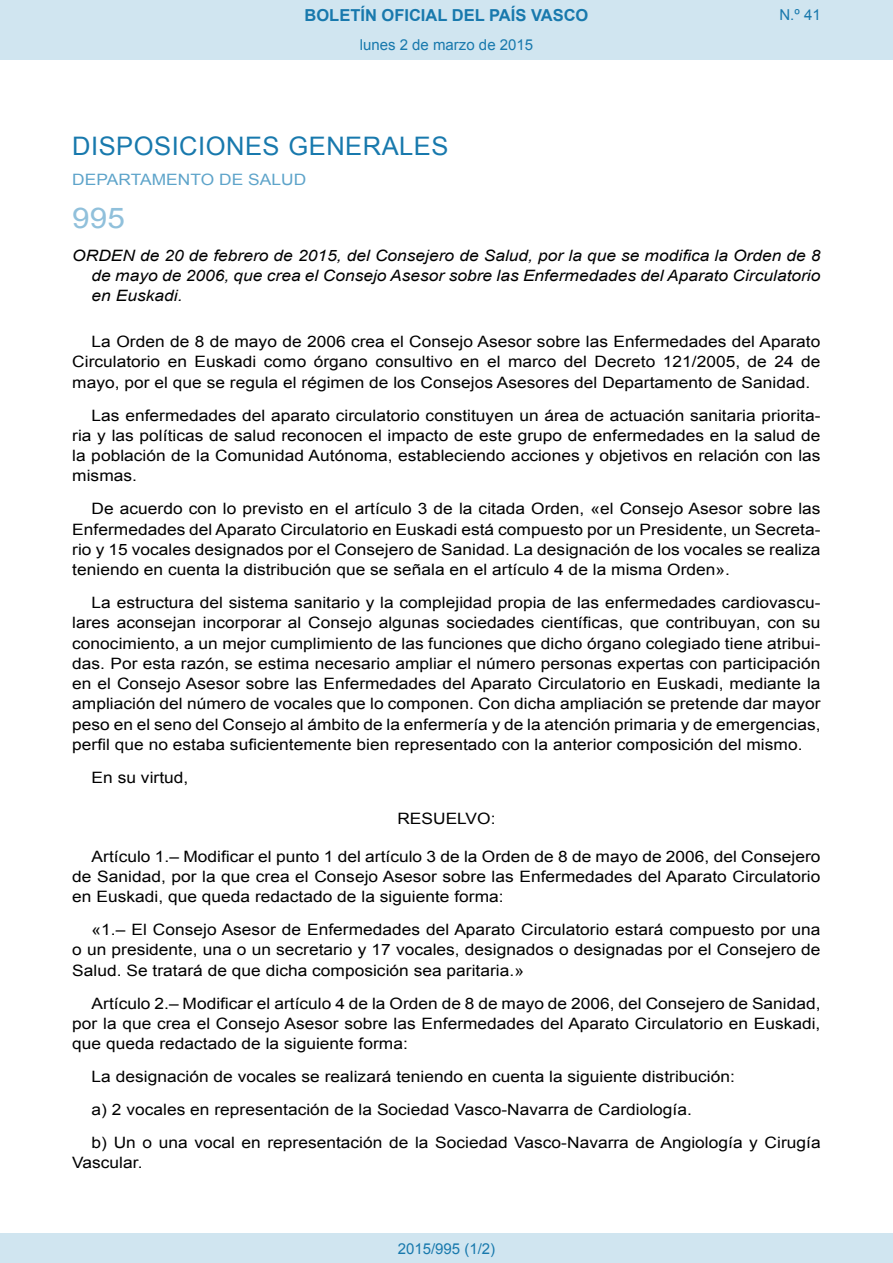
<style>
.page{position:relative;width:893px;height:1263px;background:#fff}
.page>*{position:absolute;margin:0;border:0;box-sizing:border-box;transform-origin:0 0}
.BOPVOrden{font:28.5px "Arial";color:#90c0db;scale:1.11 1}
.BOPVSeccion{font:25.5px "Arial";letter-spacing:.02em;color:#1879ad}
.t1{font:700 16.5px "Arial";color:#1879ad}
.BOPVDetalle{font:15.6px/20.2px "Arial";color:#000;text-align:justify;scale:1.11 1}
.BOPVTitulo{font:italic 15.6px/20.2px "Arial";color:#000;text-align:justify;scale:1.11 1}
.BOPVOrganismo{font:15.6px "Arial";letter-spacing:.005em;color:#5ea4ca;scale:1.11 1}
.BOPVClave{font:15.6px "Arial";color:#000;scale:1.11 1}
.Paginacion_Centro{font:15px "Arial";color:#1879ad}
</style>
<div class="page">
<div style="left:0;top:0;width:893px;height:60px;background:#d0e5f0"></div>
<div style="left:0;top:1233px;width:893px;height:30px;background:#d0e5f0"></div>
<p class="t1" style="left:305px;top:4px;width:285px">BOLETÍN OFICIAL DEL PAÍS VASCO</p>
<p class="Paginacion_Centro" style="left:360px;top:35px;width:175px">lunes 2 de marzo de 2015</p>
<p class="Paginacion_Centro" style="left:779px;top:5px;width:43px">N.º 41</p>
<p class="BOPVSeccion" style="left:72px;top:129px;width:378px">DISPOSICIONES GENERALES</p>
<p class="BOPVOrganismo" style="left:72px;top:169px;width:212px">DEPARTAMENTO DE SALUD</p>
<p class="BOPVOrden" style="left:72px;top:199px;width:49px">995</p>
<p class="BOPVTitulo" style="left:92px;top:245px;width:658px;text-indent:-19px">ORDEN de 20 de febrero de 2015, del Consejero de Salud, por la que se modifica la Orden de 8 de mayo de 2006, que crea el Consejo Asesor sobre las Enfermedades del Aparato Circulatorio en Euskadi.</p>
<p class="BOPVDetalle" style="left:72px;top:332px;width:676px;text-indent:19px">La Orden de 8 de mayo de 2006 crea el Consejo Asesor sobre las Enfermedades del Aparato Circulatorio en Euskadi como órgano consultivo en el marco del Decreto 121/2005, de 24 de mayo, por el que se regula el régimen de los Consejos Asesores del Departamento de Sanidad.</p>
<p class="BOPVDetalle" style="left:72px;top:405px;width:676px;text-indent:19px">Las enfermedades del aparato circulatorio constituyen un área de actuación sanitaria priorita&shy;ria y las políticas de salud reconocen el impacto de este grupo de enfermedades en la salud de la población de la Comunidad Autónoma, estableciendo acciones y objetivos en relación con las mismas.</p>
<p class="BOPVDetalle" style="left:72px;top:499px;width:676px;text-indent:19px">De acuerdo con lo previsto en el artículo 3 de la citada Orden, «el Consejo Asesor sobre las Enfermedades del Aparato Circulatorio en Euskadi está compuesto por un Presidente, un Secreta&shy;rio y 15 vocales designados por el Consejero de Sanidad. La designación de los vocales se realiza teniendo en cuenta la distribución que se señala en el artículo 4 de la misma Orden».</p>
<p class="BOPVDetalle" style="left:72px;top:593px;width:676px;text-indent:19px">La estructura del sistema sanitario y la complejidad propia de las enfermedades cardiovascu&shy;lares aconsejan incorporar al Consejo algunas sociedades científicas, que contribuyan, con su conocimiento, a un mejor cumplimiento de las funciones que dicho órgano colegiado tiene atribui&shy;das. Por esta razón, se estima necesario ampliar el número personas expertas con participación en el Consejo Asesor sobre las Enfermedades del Aparato Circulatorio en Euskadi, mediante la ampliación del número de vocales que lo componen. Con dicha ampliación se pretende dar mayor peso en el seno del Consejo al ámbito de la enfermería y de la atención primaria y de emergencias, perfil que no estaba suficientemente bien representado con la anterior composición del mismo.</p>
<p class="BOPVDetalle" style="left:92px;top:767px;width:89px">En su virtud,</p>
<p class="BOPVClave" style="left:397px;top:809px;width:90px">RESUELVO:</p>
<p class="BOPVDetalle" style="left:72px;top:846px;width:675px;text-indent:19px">Artículo 1.– Modificar el punto 1 del artículo 3 de la Orden de 8 de mayo de 2006, del Consejero de Sanidad, por la que crea el Consejo Asesor sobre las Enfermedades del Aparato Circulatorio en Euskadi, que queda redactado de la siguiente forma:</p>
<p class="BOPVDetalle" style="left:72px;top:920px;width:676px;text-indent:19px">«1.– El Consejo Asesor de Enfermedades del Aparato Circulatorio estará compuesto por una o un presidente, una o un secretario y 17 vocales, designados o designadas por el Consejero de Salud. Se tratará de que dicha composición sea paritaria.»</p>
<p class="BOPVDetalle" style="left:72px;top:993px;width:676px;text-indent:19px">Artículo 2.– Modificar el artículo 4 de la Orden de 8 de mayo de 2006, del Consejero de Sanidad, por la que crea el Consejo Asesor sobre las Enfermedades del Aparato Circulatorio en Euskadi, que queda redactado de la siguiente forma:</p>
<p class="BOPVDetalle" style="left:92px;top:1067px;width:581px">La designación de vocales se realizará teniendo en cuenta la siguiente distribución:</p>
<p class="BOPVDetalle" style="left:92px;top:1100px;width:542px">a) 2 vocales en representación de la Sociedad Vasco-Navarra de Cardiología.</p>
<p class="BOPVDetalle" style="left:72px;top:1133px;width:676px;text-indent:19px">b) Un o una vocal en representación de la Sociedad Vasco-Navarra de Angiología y Cirugía<br>Vascular.</p>
<p class="Paginacion_Centro" style="left:398px;top:1238px;width:99px">2015/995 (1/2)</p>
</div>
